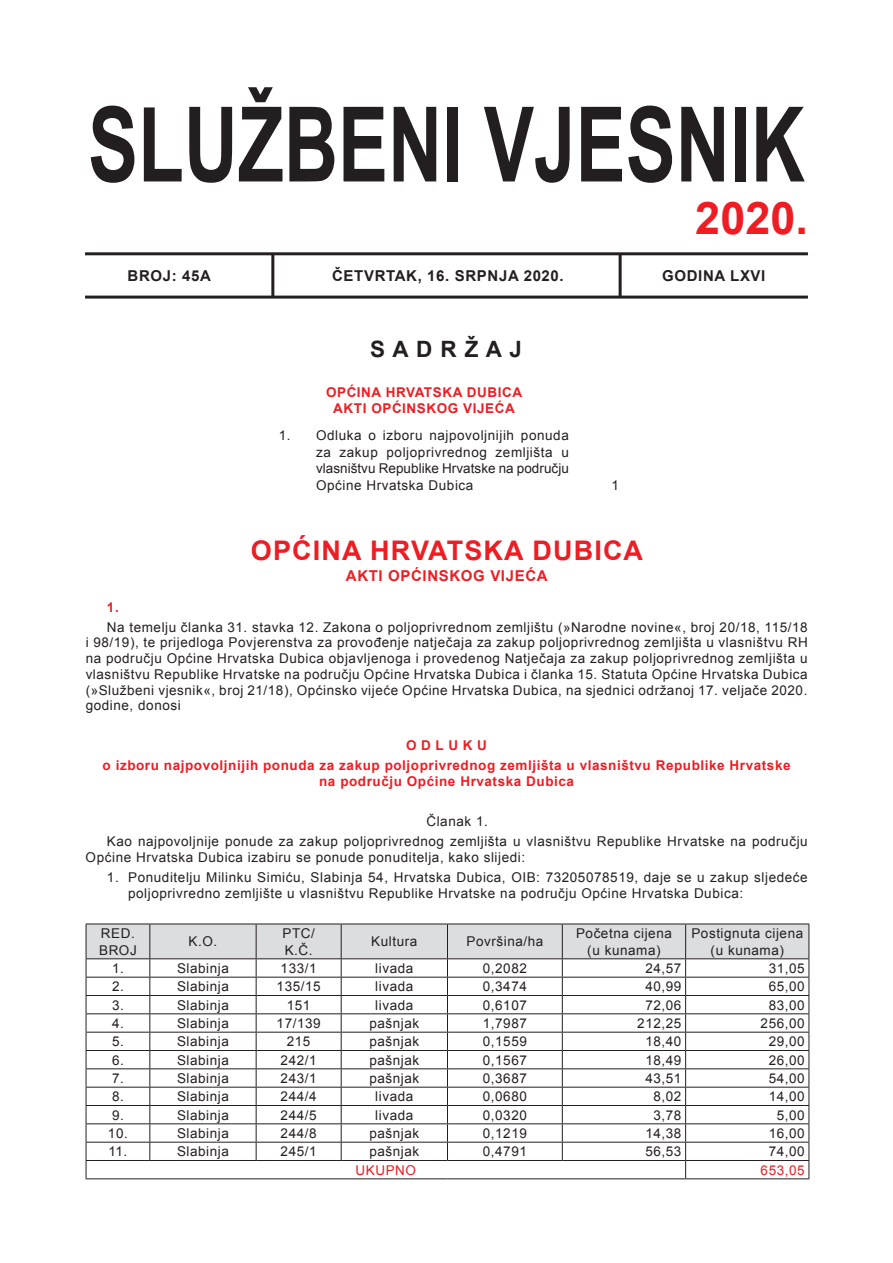
<style>
.page{position:relative;width:893px;height:1263px;background:#fff}
.page>*{position:absolute;margin:0;border:0;box-sizing:border-box;transform-origin:0 0}
.t1{font:700 104.25px "Arial";color:#231f20;scale:.72 1}
.t2{font:700 45px "Arial";color:#ee1d23}
.t3{font:700 27px "Arial";letter-spacing:.04em;color:#ee1d23}
.t4{font:700 22.5px "Arial";color:#231f20}
.t5{font:700 15px "Arial";letter-spacing:.04em;color:#231f20}
.t6{font:700 15px "Arial";letter-spacing:.04em;color:#ee1d23}
.t7{font:13.5px/16.5px "Arial";letter-spacing:.04em;color:#231f20;text-align:center}
.t8{font:700 13.5px/16.5px "Arial";letter-spacing:.04em;color:#ee1d23;text-align:center}
.t9{font:13.5px "Arial";letter-spacing:.04em;color:#ee1d23}
</style>
<div class="page">
<hr style="left:85px;top:252px;width:723px;height:3px;background:#231f20">
<hr style="left:85px;top:296px;width:723px;height:3px;background:#231f20">
<hr style="left:271px;top:253px;width:3px;height:43px;background:#231f20">
<hr style="left:619px;top:254px;width:3px;height:42px;background:#231f20">
<hr style="left:86px;top:923px;width:64px;height:1px;background:#231f20">
<hr style="left:150px;top:923px;width:106px;height:1px;background:#231f20">
<hr style="left:256px;top:923px;width:85px;height:1px;background:#231f20">
<hr style="left:341px;top:923px;width:106px;height:1px;background:#231f20">
<hr style="left:447px;top:923px;width:115px;height:1px;background:#231f20">
<hr style="left:562px;top:923px;width:124px;height:1px;background:#231f20">
<hr style="left:686px;top:923px;width:123px;height:1px;background:#231f20">
<svg style="left:86px;top:924px;width:724px;height:254px"></svg>
<hr style="left:86px;top:1178px;width:64px;height:1px;background:#231f20">
<hr style="left:150px;top:1178px;width:106px;height:1px;background:#231f20">
<hr style="left:256px;top:1178px;width:85px;height:1px;background:#231f20">
<hr style="left:341px;top:1178px;width:106px;height:1px;background:#231f20">
<hr style="left:447px;top:1178px;width:115px;height:1px;background:#231f20">
<hr style="left:562px;top:1178px;width:124px;height:1px;background:#231f20">
<hr style="left:686px;top:1178px;width:123px;height:1px;background:#231f20">
<h1 class="t1" style="left:88px;top:76px;width:997px">SLUŽBENI VJESNIK</h1>
<h2 class="t2" style="left:695px;top:189px;width:114px">2020.</h2>
<p class="t5" style="left:128px;top:265px;width:85px">BROJ: 45A</p>
<p class="t5" style="left:332px;top:265px;width:233px">ČETVRTAK, 16. SRPNJA 2020.</p>
<p class="t5" style="left:662px;top:265px;width:105px">GODINA LXVI</p>
<h3 class="t4" style="left:370px;top:334px;width:153px">S A D R Ž A J</h3>
<p class="t8" style="left:326px;top:384px;width:198px">OPĆINA HRVATSKA DUBICA<br>AKTI OPĆINSKOG VIJEĆA</p>
<p class="t7" style="left:316px;top:427px;width:254px;text-align:justify;text-indent:-37px">1. Odluka o izboru najpovoljnijih ponuda za zakup poljoprivrednog zemljišta u vlasništvu Republike Hrvatske na području Općine Hrvatska Dubica</p>
<p class="t7" style="left:612px;top:477px;width:9px">1</p>
<h3 class="t3" style="left:251px;top:533px;width:394px">OPĆINA HRVATSKA DUBICA</h3>
<p class="t6" style="left:346px;top:566px;width:203px">AKTI OPĆINSKOG VIJEĆA</p>
<p class="t8" style="left:107px;top:599px;width:13px">1.</p>
<p class="t7" style="left:86px;top:619px;width:724px;line-height:15.8px;text-align:justify;text-indent:21px">Na temelju članka 31. stavka 12. Zakona o poljoprivrednom zemljištu (»Narodne novine«, broj 20/18, 115/18 i 98/19), te prijedloga Povjerenstva za provođenje natječaja za zakup poljoprivrednog zemljišta u vlasništvu RH na području Općine Hrvatska Dubica objavljenoga i provedenog Natječaja za zakup poljoprivrednog zemljišta u vlasništvu Republike Hrvatske na području Općine Hrvatska Dubica i članka 15. Statuta Općine Hrvatska Dubica (»Službeni vjesnik«, broj 21/18), Općinsko vijeće Općine Hrvatska Dubica, na sjednici održanoj 17. veljače 2020. godine, donosi</p>
<p class="t8" style="left:103px;top:736px;width:689px;line-height:20px">ODLUKU<br>o izboru najpovoljnijih ponuda za zakup poljoprivrednog zemljišta u vlasništvu Republike Hrvatske</p>
<p class="t8" style="left:319px;top:773px;width:256px">na području Općine Hrvatska Dubica</p>
<p class="t7" style="left:107px;top:811px;width:702px;line-height:20px">Članak 1.<br>Kao najpovoljnije ponude za zakup poljoprivrednog zemljišta u vlasništvu Republike Hrvatske na području</p>
<p class="t7" style="left:86px;top:849px;width:441px">Općine Hrvatska Dubica izabiru se ponude ponuditelja, kako slijedi:</p>
<p class="t7" style="left:128px;top:869px;width:681px;line-height:15.8px;text-align:left;text-indent:-21px">1. Ponuditelju Milinku Simiću, Slabinja 54, Hrvatska Dubica, OIB: 73205078519, daje se u zakup sljedeće poljoprivredno zemljište u vlasništvu Republike Hrvatske na području Općine Hrvatska Dubica:</p>
<p class="t7" style="left:99px;top:925px;width:39px;text-align:left">RED.<br>BROJ</p>
<p class="t7" style="left:189px;top:933px;width:30px">K.O.</p>
<p class="t7" style="left:282px;top:925px;width:34px;text-align:left">PTC/<br>K.Č.</p>
<p class="t7" style="left:371px;top:933px;width:48px">Kultura</p>
<p class="t7" style="left:466px;top:933px;width:78px">Površina/ha</p>
<p class="t7" style="left:576px;top:925px;width:97px">Početna cijena (u kunama)</p>
<p class="t7" style="left:691px;top:925px;width:113px">Postignuta cijena (u kunama)</p>
<p class="t7" style="left:112px;top:960px;width:13px">1.</p>
<p class="t7" style="left:177px;top:960px;width:53px">Slabinja</p>
<p class="t7" style="left:281px;top:960px;width:38px">133/1</p>
<p class="t7" style="left:375px;top:960px;width:40px">livada</p>
<p class="t7" style="left:483px;top:960px;width:46px">0,2082</p>
<p class="t7" style="left:645px;top:960px;width:38px">24,57</p>
<p class="t7" style="left:769px;top:960px;width:38px">31,05</p>
<p class="t7" style="left:112px;top:978px;width:13px">2.</p>
<p class="t7" style="left:177px;top:978px;width:53px">Slabinja</p>
<p class="t7" style="left:277px;top:978px;width:46px">135/15</p>
<p class="t7" style="left:375px;top:978px;width:40px">livada</p>
<p class="t7" style="left:483px;top:978px;width:46px">0,3474</p>
<p class="t7" style="left:645px;top:978px;width:38px">40,99</p>
<p class="t7" style="left:769px;top:978px;width:38px">65,00</p>
<p class="t7" style="left:112px;top:997px;width:13px">3.</p>
<p class="t7" style="left:177px;top:997px;width:53px">Slabinja</p>
<p class="t7" style="left:287px;top:997px;width:25px">151</p>
<p class="t7" style="left:375px;top:997px;width:40px">livada</p>
<p class="t7" style="left:483px;top:997px;width:46px">0,6107</p>
<p class="t7" style="left:645px;top:997px;width:38px">72,06</p>
<p class="t7" style="left:769px;top:997px;width:38px">83,00</p>
<p class="t7" style="left:112px;top:1015px;width:13px">4.</p>
<p class="t7" style="left:177px;top:1015px;width:53px">Slabinja</p>
<p class="t7" style="left:277px;top:1015px;width:46px">17/139</p>
<p class="t7" style="left:369px;top:1015px;width:51px">pašnjak</p>
<p class="t7" style="left:483px;top:1015px;width:46px">1,7987</p>
<p class="t7" style="left:637px;top:1015px;width:46px">212,25</p>
<p class="t7" style="left:761px;top:1015px;width:46px">256,00</p>
<p class="t7" style="left:112px;top:1033px;width:13px">5.</p>
<p class="t7" style="left:177px;top:1033px;width:53px">Slabinja</p>
<p class="t7" style="left:287px;top:1033px;width:25px">215</p>
<p class="t7" style="left:369px;top:1033px;width:51px">pašnjak</p>
<p class="t7" style="left:483px;top:1033px;width:46px">0,1559</p>
<p class="t7" style="left:645px;top:1033px;width:38px">18,40</p>
<p class="t7" style="left:769px;top:1033px;width:38px">29,00</p>
<p class="t7" style="left:112px;top:1052px;width:13px">6.</p>
<p class="t7" style="left:177px;top:1052px;width:53px">Slabinja</p>
<p class="t7" style="left:281px;top:1052px;width:38px">242/1</p>
<p class="t7" style="left:369px;top:1052px;width:51px">pašnjak</p>
<p class="t7" style="left:483px;top:1052px;width:46px">0,1567</p>
<p class="t7" style="left:645px;top:1052px;width:38px">18,49</p>
<p class="t7" style="left:769px;top:1052px;width:38px">26,00</p>
<p class="t7" style="left:112px;top:1070px;width:13px">7.</p>
<p class="t7" style="left:177px;top:1070px;width:53px">Slabinja</p>
<p class="t7" style="left:281px;top:1070px;width:38px">243/1</p>
<p class="t7" style="left:369px;top:1070px;width:51px">pašnjak</p>
<p class="t7" style="left:483px;top:1070px;width:46px">0,3687</p>
<p class="t7" style="left:645px;top:1070px;width:38px">43,51</p>
<p class="t7" style="left:769px;top:1070px;width:38px">54,00</p>
<p class="t7" style="left:112px;top:1088px;width:13px">8.</p>
<p class="t7" style="left:177px;top:1088px;width:53px">Slabinja</p>
<p class="t7" style="left:281px;top:1088px;width:38px">244/4</p>
<p class="t7" style="left:375px;top:1088px;width:40px">livada</p>
<p class="t7" style="left:483px;top:1088px;width:46px">0,0680</p>
<p class="t7" style="left:653px;top:1088px;width:29px">8,02</p>
<p class="t7" style="left:769px;top:1088px;width:38px">14,00</p>
<p class="t7" style="left:112px;top:1107px;width:13px">9.</p>
<p class="t7" style="left:177px;top:1107px;width:53px">Slabinja</p>
<p class="t7" style="left:281px;top:1107px;width:38px">244/5</p>
<p class="t7" style="left:375px;top:1107px;width:40px">livada</p>
<p class="t7" style="left:483px;top:1107px;width:46px">0,0320</p>
<p class="t7" style="left:653px;top:1107px;width:29px">3,78</p>
<p class="t7" style="left:777px;top:1107px;width:29px">5,00</p>
<p class="t7" style="left:108px;top:1125px;width:21px">10.</p>
<p class="t7" style="left:177px;top:1125px;width:53px">Slabinja</p>
<p class="t7" style="left:281px;top:1125px;width:38px">244/8</p>
<p class="t7" style="left:369px;top:1125px;width:51px">pašnjak</p>
<p class="t7" style="left:483px;top:1125px;width:46px">0,1219</p>
<p class="t7" style="left:645px;top:1125px;width:38px">14,38</p>
<p class="t7" style="left:769px;top:1125px;width:38px">16,00</p>
<p class="t7" style="left:108px;top:1143px;width:20px">11.</p>
<p class="t7" style="left:177px;top:1143px;width:53px">Slabinja</p>
<p class="t7" style="left:281px;top:1143px;width:38px">245/1</p>
<p class="t7" style="left:369px;top:1143px;width:51px">pašnjak</p>
<p class="t7" style="left:483px;top:1143px;width:46px">0,4791</p>
<p class="t7" style="left:645px;top:1143px;width:38px">56,53</p>
<p class="t7" style="left:769px;top:1143px;width:38px">74,00</p>
<p class="t9" style="left:356px;top:1161px;width:62px">UKUPNO</p>
<p class="t9" style="left:761px;top:1161px;width:46px">653,05</p>
</div>
